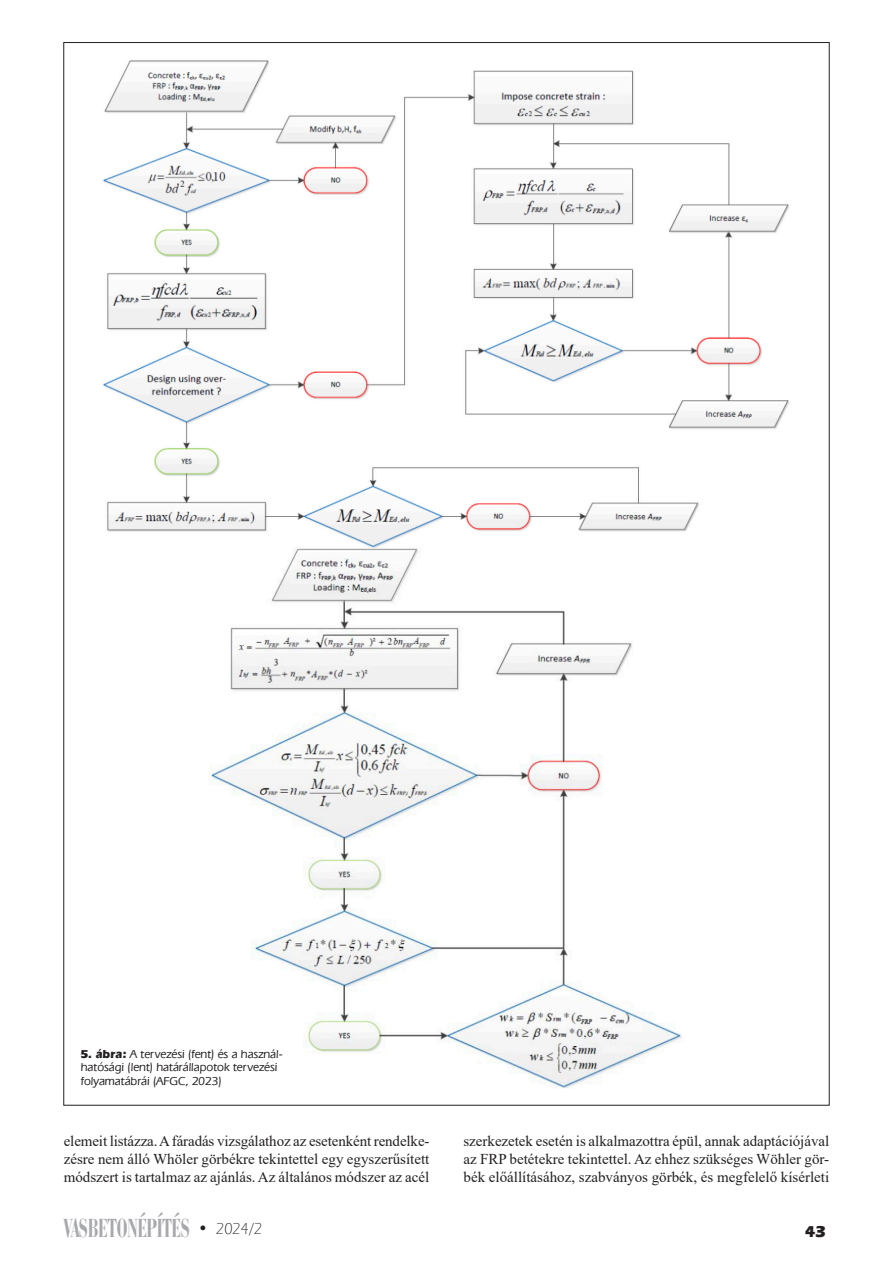
<style>
.page{position:relative;width:893px;height:1263px;background:#fff}
.page>*{position:absolute;margin:0;border:0;box-sizing:border-box;transform-origin:0 0}
.t1{font:27px "Bauer Bodoni BCHU Bold Condensed";color:#a8a9ad;scale:.75 1}
.t2{font:16.5px "Eras HU Bold";color:#231f20}
.t3{font:15px/18px "Times New Roman";color:#231f20;text-align:justify}
.Ábra_szoveg{font:12px/13.5px "Eras Med HU Medium";color:#231f20}
.s1{font-family:"Eras HU Bold"}
.s2{font-family:"Eras HU Bold";font-size:16.5px;color:#231f20}
.s3{font-family:"Eras Lt HU Light";font-size:16.5px;color:#231f20}
</style>
<div class="page">
<img style="left:103px;top:60px;width:686px;height:1029px">
<p class="Ábra_szoveg" style="left:81px;top:1047px;width:203px"><span class="s1">5. ábra:</span> A tervezési (fent) és a használ&shy;hatósági (lent) határállapotok tervezési folyamatábrái (AFGC, 2023)</p>
<p class="t3" style="left:64px;top:1131px;width:367px">elemeit listázza. A fáradás vizsgálathoz az esetenként rendelke&shy;zésre nem álló Whöler görbékre tekintettel egy egyszerűsített módszert is tartalmaz az ajánlás. Az általános módszer az acél</p>
<p class="t3" style="left:463px;top:1131px;width:367px">szerkezetek esetén is alkalmazottra épül, annak adaptációjával az FRP betétekre tekintettel. Az ehhez szükséges Wöhler gör&shy;bék előállításához, szabványos görbék, és megfelelő kísérleti</p>
<h1 class="t1" style="left:64px;top:1211px;width:266px">VASBETONÉPÍTÉS <span class="s2">•</span> <span class="s3">2024/2</span></h1>
<p class="t2" style="left:805px;top:1221px;width:22px">43</p>
</div>
